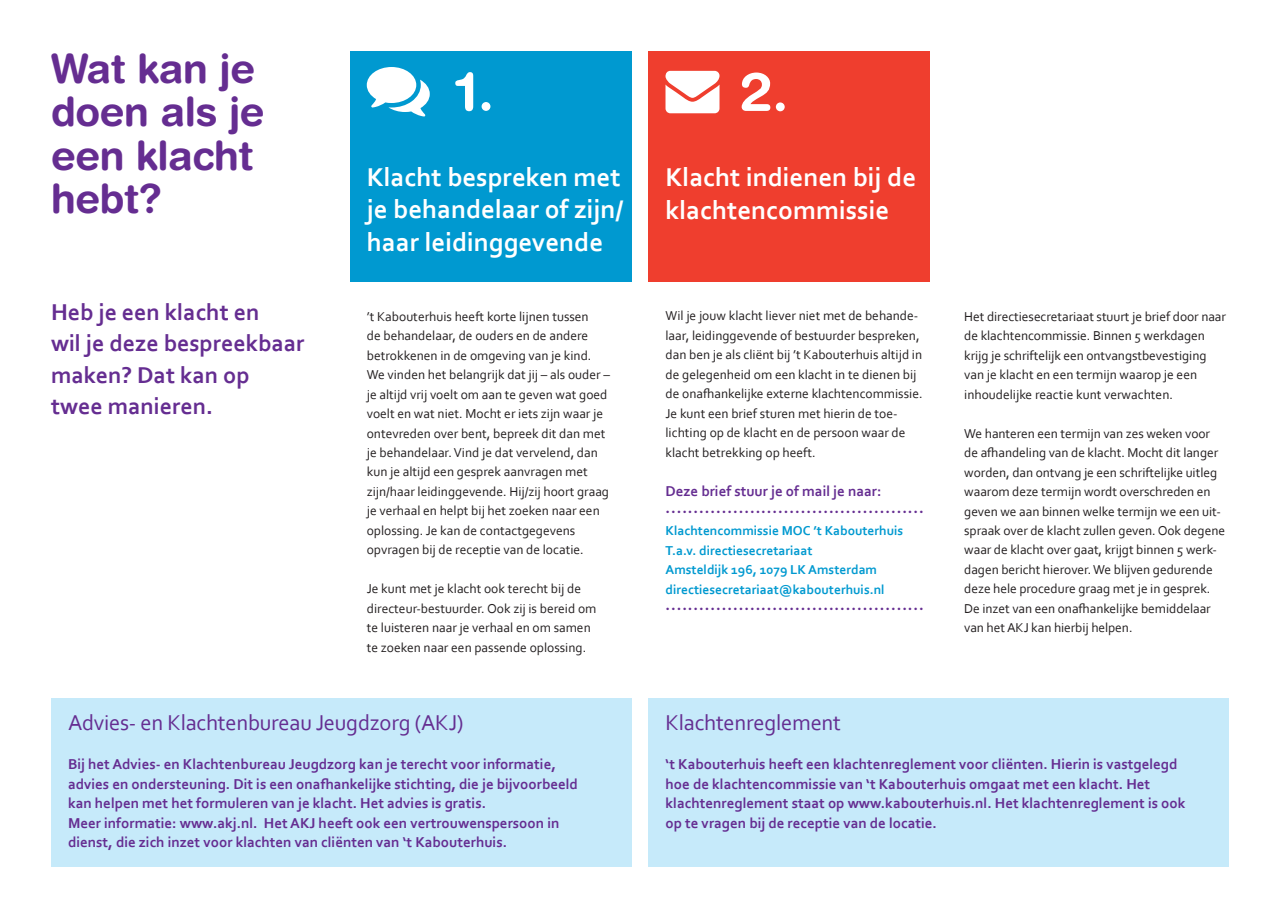
<style>
.page{position:relative;width:1280px;height:910px;background:#fff}
.page>*{position:absolute;margin:0;border:0;box-sizing:border-box;transform-origin:0 0}
.t1{font:700 54px "Helvetica Rounded";color:#fff}
.t2{font:700 40.5px/43.5px "Helvetica Rounded";letter-spacing:-.01em;color:#652d91}
.t3{font:700 27px/32.4px "Corbel";color:#fff;text-align:justify}
.t4{font:700 24px/31.5px "Corbel";color:#652d91}
.t5{font:22.5px "Corbel";letter-spacing:-.01em;color:#652d91}
.t6{font:700 15px/19.5px "Corbel";color:#652d91}
.t7{font:700 15px "Helvetica Rounded";color:#652d91}
.t8{font:13.5px/19.5px "Corbel";color:#231f20}
.t9{font:700 13.5px/19.5px "Corbel";color:#0099d0}
</style>
<div class="page">
<div style="left:648px;top:51px;width:282px;height:231px;background:#ef3e2e"></div>
<div style="left:51px;top:698px;width:580px;height:169px;background:#c6eafa"></div>
<div style="left:648px;top:698px;width:581px;height:169px;background:#c6eafa"></div>
<div style="left:350px;top:51px;width:281px;height:231px;background:#0099d0"></div>
<h2 class="t2" style="left:51px;top:46px;width:215px">Wat kan je doen als je een klacht hebt?</h2>
<h3 class="t4" style="left:51px;top:296px;width:255px">Heb je een klacht en<br>wil je deze bespreekbaar maken? Dat kan op twee manieren.</h3>
<h1 class="t1" style="left:456px;top:59px;width:40px">1.</h1>
<h3 class="t3" style="left:367px;top:160px;width:258px">Klacht bespreken met je behandelaar of zijn/ haar leidinggevende</h3>
<p class="t8" style="left:367px;top:306px;width:245px">’t Kabouterhuis heeft korte lijnen tussen<br>de behandelaar, de ouders en de andere betrokkenen in de omgeving van je kind.<br>We vinden het belangrijk dat jij – als ouder – je altijd vrij voelt om aan te geven wat goed voelt en wat niet. Mocht er iets zijn waar je ontevreden over bent, bepreek dit dan met je behandelaar. Vind je dat vervelend, dan kun je altijd een gesprek aanvragen met zijn/haar leidinggevende. Hij/zij hoort graag je verhaal en helpt bij het zoeken naar een oplossing. Je kan de contactgegevens opvragen bij de receptie van de locatie.</p>
<p class="t8" style="left:367px;top:579px;width:231px">Je kunt met je klacht ook terecht bij de directeur-bestuurder. Ook zij is bereid om te luisteren naar je verhaal en om samen te zoeken naar een passende oplossing.</p>
<h3 class="t5" style="left:68px;top:709px;width:397px">Advies- en Klachtenbureau Jeugdzorg (AKJ)</h3>
<p class="t6" style="left:68px;top:754px;width:511px">Bij het Advies- en Klachtenbureau Jeugdzorg kan je terecht voor informatie, advies en ondersteuning. Dit is een onafhankelijke stichting, die je bijvoorbeeld kan helpen met het formuleren van je klacht. Het advies is gratis.<br>Meer informatie: www.akj.nl. Het AKJ heeft ook een vertrouwenspersoon in dienst, die zich inzet voor klachten van cliënten van ‘t Kabouterhuis.</p>
<h1 class="t1" style="left:740px;top:59px;width:50px">2.</h1>
<h3 class="t3" style="left:665px;top:161px;width:252px">Klacht indienen bij de klachtencommissie</h3>
<p class="t8" style="left:665px;top:306px;width:259px">Wil je jouw klacht liever niet met de behande&shy;laar, leidinggevende of bestuurder bespreken, dan ben je als cliënt bij ’t Kabouterhuis altijd in de gelegenheid om een klacht in te dienen bij de onafankelijke externe klachtencommissie.<br>Je kunt een brief sturen met hierin de toe&shy;lichting op de klacht en de persoon waar de klacht betrekking op heeft.</p>
<p class="t6" style="left:665px;top:481px;width:217px">Deze brief stuur je of mail je naar:</p>
<p class="t7" style="left:665px;top:498px;width:260px">..............................................</p>
<p class="t9" style="left:665px;top:521px;width:239px">Klachtencommissie MOC ’t Kabouterhuis T.a.v. directiesecretariaat<br>Amsteldijk 196, 1079 LK Amsterdam directiesecretariaat@kabouterhuis.nl</p>
<p class="t7" style="left:665px;top:596px;width:260px">..............................................</p>
<p class="t8" style="left:964px;top:306px;width:263px">Het directiesecretariaat stuurt je brief door naar de klachtencommissie. Binnen 5 werkdagen krijg je schriftelijk een ontvangstbevestiging van je klacht en een termijn waarop je een inhoudelijke reactie kunt verwachten.</p>
<p class="t8" style="left:964px;top:423px;width:262px">We hanteren een termijn van zes weken voor de afandeling van de klacht. Mocht dit langer worden, dan ontvang je een schriftelijke uitleg waarom deze termijn wordt overschreden en geven we aan binnen welke termijn we een uit&shy;spraak over de klacht zullen geven. Ook degene waar de klacht over gaat, krijgt binnen 5 werk&shy;dagen bericht hierover. We blijven gedurende deze hele procedure graag met je in gesprek.<br>De inzet van een onafankelijke bemiddelaar van het AKJ kan hierbij helpen.</p>
<h3 class="t5" style="left:665px;top:709px;width:177px">Klachtenreglement</h3>
<p class="t6" style="left:665px;top:754px;width:522px">‘t Kabouterhuis heeft een klachtenreglement voor cliënten. Hierin is vastgelegd hoe de klachtencommissie van ‘t Kabouterhuis omgaat met een klacht. Het klachtenreglement staat op www.kabouterhuis.nl. Het klachtenreglement is ook op te vragen bij de receptie van de locatie.</p>
</div>
